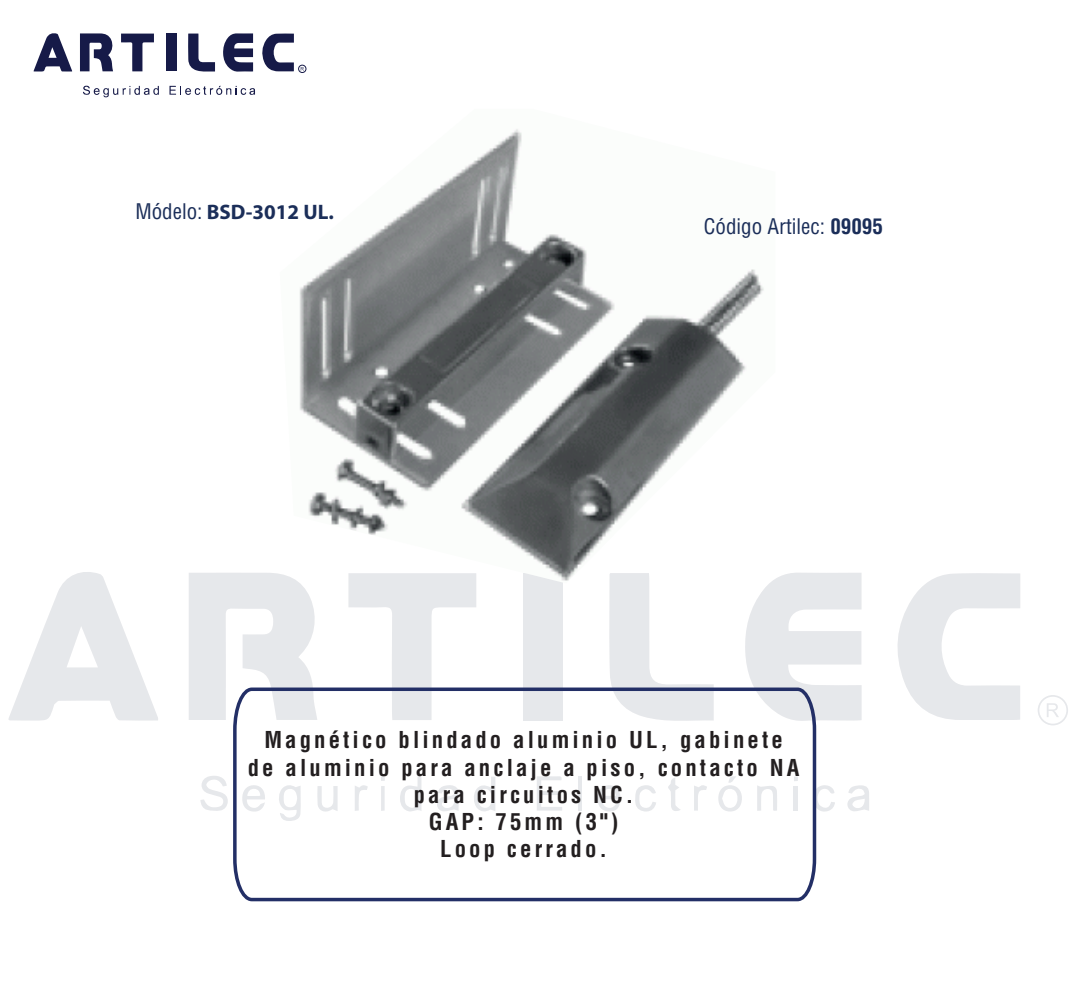
<style>
.page{position:relative;width:1071px;height:989px;background:#fff}
.page>*{position:absolute;margin:0;border:0;box-sizing:border-box;transform-origin:0 0}
.t1{font:700 condensed 22.75px/27.3px "Helvetica";letter-spacing:.135em;color:#231f20;text-align:center}
.t2{font:condensed 21px "Helvetica";color:#1b2e59}
.t3{font:700 21px "Myriad Pro";color:#1b2e59}
.s1{font-family:"Helvetica";font-weight:400;font-stretch:condensed}
.s2{font-weight:700}
</style>
<div class="page">
<svg style="left:170px;top:86px;width:85px;height:9px"></svg>
<svg style="left:83px;top:85px;width:76px;height:12px"></svg>
<div style="left:298px;top:65px;width:8px;height:8px;border:1px solid #161a48;border-radius:50%"></div>
<svg style="left:80px;top:33px;width:33px;height:38px"></svg>
<svg style="left:223px;top:33px;width:30px;height:39px"></svg>
<svg style="left:34px;top:33px;width:38px;height:39px"></svg>
<svg style="left:262px;top:33px;width:32px;height:38px"></svg>
<svg style="left:121px;top:34px;width:33px;height:37px"></svg>
<svg style="left:188px;top:34px;width:27px;height:38px"></svg>
<div style="left:166px;top:34px;width:10px;height:37px;background:#161a48"></div>
<svg style="left:200px;top:776px;width:28px;height:35px"></svg>
<svg style="left:847px;top:785px;width:22px;height:26px"></svg>
<svg style="left:818px;top:785px;width:17px;height:27px"></svg>
<div style="left:1038px;top:695px;width:30px;height:30px;border:2px solid #031634;border-radius:50%"></div>
<svg style="left:1047px;top:703px;width:12px;height:14px"></svg>
<svg style="left:189px;top:573px;width:126px;height:147px"></svg>
<svg style="left:745px;top:573px;width:117px;height:148px"></svg>
<svg style="left:9px;top:572px;width:149px;height:148px"></svg>
<svg style="left:897px;top:573px;width:123px;height:147px"></svg>
<svg style="left:348px;top:583px;width:128px;height:103px"></svg>
<svg style="left:609px;top:583px;width:105px;height:103px"></svg>
<div style="left:524px;top:573px;width:39px;height:147px;background:#e6e8eb"></div>
<svg style="left:231px;top:686px;width:587px;height:216px"></svg>
<img style="left:280px;top:129px;width:495px;height:454px">
<p class="t3" style="left:135px;top:198px;width:200px"><span class="s1">Módelo:</span> BSD-3012 UL.</p>
<p class="t2" style="left:704px;top:213px;width:181px">Código Artilec: <span class="s2">09095</span></p>
<p class="t1" style="left:248px;top:726px;width:553px">Magnético blindado aluminio UL, gabinete<br>de aluminio para anclaje a piso, contacto NA para circuitos NC.<br>GAP: 75mm (3")<br>Loop cerrado.</p>
</div>
